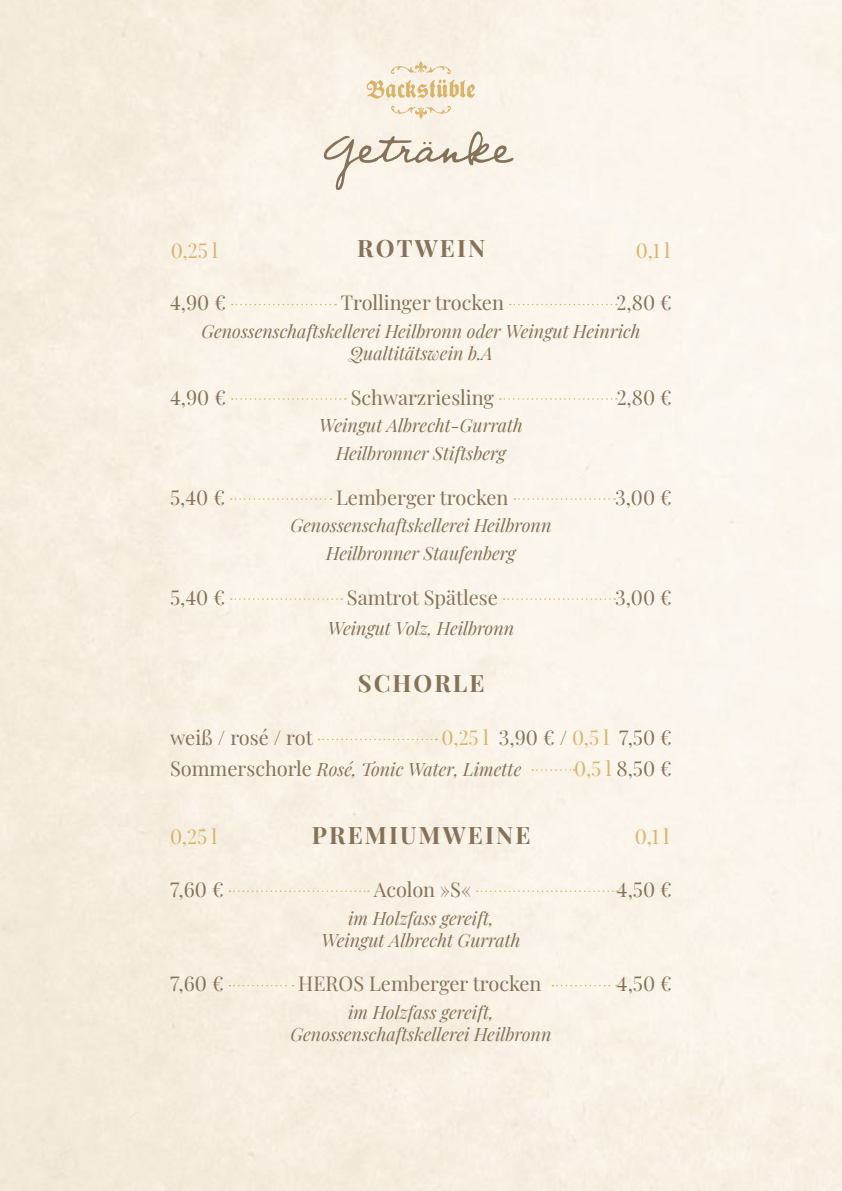
<style>
.page{position:relative;width:842px;height:1191px;background:#fff}
.page>*{position:absolute;margin:0;border:0;box-sizing:border-box;transform-origin:0 0}
.t1{font:700 24px "Playfair Display";letter-spacing:.09em;color:#847259}
.t2{font:20px "Playfair Display";color:#847259}
.t3{font:20px "Playfair Display";color:#d7b46a}
.t4{font:italic 18px/22px "Playfair Display";color:#847259;text-align:center}
.s1{color:#d7b46a}
.s2{font-style:normal;font-size:20px}
</style>
<div class="page">
<svg style="left:232px;top:304px;width:104px;height:1px"></svg>
<svg style="left:510px;top:304px;width:107px;height:1px"></svg>
<svg style="left:232px;top:398px;width:114px;height:2px"></svg>
<svg style="left:500px;top:398px;width:117px;height:2px"></svg>
<svg style="left:231px;top:498px;width:100px;height:2px"></svg>
<svg style="left:514px;top:498px;width:101px;height:2px"></svg>
<svg style="left:231px;top:598px;width:111px;height:2px"></svg>
<svg style="left:504px;top:598px;width:111px;height:2px"></svg>
<svg style="left:319px;top:738px;width:118px;height:2px"></svg>
<svg style="left:532px;top:769px;width:42px;height:1px"></svg>
<svg style="left:229px;top:890px;width:140px;height:2px"></svg>
<svg style="left:477px;top:890px;width:140px;height:2px"></svg>
<svg style="left:229px;top:985px;width:65px;height:1px"></svg>
<svg style="left:552px;top:985px;width:65px;height:1px"></svg>
<svg style="left:324px;top:131px;width:189px;height:59px;background:#e8e0d3"></svg>
<svg style="left:367px;top:80px;width:108px;height:18px;background:#e9d5ae"></svg>
<svg style="left:390px;top:60px;width:61px;height:14px"></svg>
<svg style="left:391px;top:105px;width:60px;height:14px"></svg>
<p class="t2" style="left:422px;top:121px;width:12px">..</p>
<h1 class="t1" style="left:357px;top:229px;width:130px">ROTWEIN</h1>
<p class="t3" style="left:171px;top:234px;width:49px">0,25 l</p>
<p class="t3" style="left:636px;top:234px;width:36px">0,1 l</p>
<p class="t2" style="left:170px;top:287px;width:57px">4,90 €</p>
<p class="t2" style="left:341px;top:287px;width:165px">Trollinger trocken</p>
<p class="t2" style="left:617px;top:287px;width:57px">2,80 €</p>
<p class="t4" style="left:201px;top:319px;width:441px">Genossenschaftskellerei Heilbronn oder Weingut Heinrich<br>Qualtitätswein b.A</p>
<p class="t2" style="left:170px;top:381px;width:57px">4,90 €</p>
<p class="t2" style="left:351px;top:381px;width:145px">Schwarzriesling</p>
<p class="t2" style="left:617px;top:381px;width:57px">2,80 €</p>
<p class="t4" style="left:319px;top:410px;width:205px;line-height:27.6px">Weingut Albrecht-Gurrath<br>Heilbronner Stiftsberg</p>
<p class="t2" style="left:170px;top:481px;width:56px">5,40 €</p>
<p class="t2" style="left:336px;top:481px;width:174px">Lemberger trocken</p>
<p class="t2" style="left:615px;top:481px;width:58px">3,00 €</p>
<p class="t4" style="left:290px;top:510px;width:262px;line-height:27.6px">Genossenschaftskellerei Heilbronn<br>Heilbronner Staufenberg</p>
<p class="t2" style="left:170px;top:581px;width:56px">5,40 €</p>
<p class="t2" style="left:347px;top:581px;width:152px">Samtrot Spätlese</p>
<p class="t2" style="left:615px;top:581px;width:58px">3,00 €</p>
<p class="t4" style="left:328px;top:616px;width:188px">Weingut Volz, Heilbronn</p>
<h1 class="t1" style="left:358px;top:664px;width:128px">SCHORLE</h1>
<p class="t2" style="left:170px;top:722px;width:144px">weiß / rosé / rot</p>
<p class="t2" style="left:442px;top:722px;width:232px"><span class="s1">0,25 l</span> 3,90 € / <span class="s1">0,5 l</span> 7,50 €</p>
<p class="t4" style="left:170px;top:756px;width:353px"><span class="s2">Sommerschorle</span> Rosé, Tonic Water, Limette</p>
<p class="t2" style="left:574px;top:752px;width:99px"><span class="s1">0,5 l</span> 8,50 €</p>
<h1 class="t1" style="left:312px;top:816px;width:220px">PREMIUMWEINE</h1>
<p class="t3" style="left:170px;top:820px;width:49px">0,25 l</p>
<p class="t3" style="left:635px;top:820px;width:36px">0,1 l</p>
<p class="t2" style="left:170px;top:873px;width:55px">7,60 €</p>
<p class="t2" style="left:374px;top:873px;width:99px">Acolon »S«</p>
<p class="t2" style="left:617px;top:873px;width:56px">4,50 €</p>
<p class="t4" style="left:321px;top:905px;width:201px">im Holzfass gereift,<br>Weingut Albrecht Gurrath</p>
<p class="t2" style="left:170px;top:968px;width:55px">7,60 €</p>
<p class="t2" style="left:298px;top:968px;width:245px">HEROS Lemberger trocken</p>
<p class="t2" style="left:617px;top:968px;width:56px">4,50 €</p>
<p class="t4" style="left:290px;top:999px;width:262px">im Holzfass gereift,<br>Genossenschaftskellerei Heilbronn</p>
</div>
